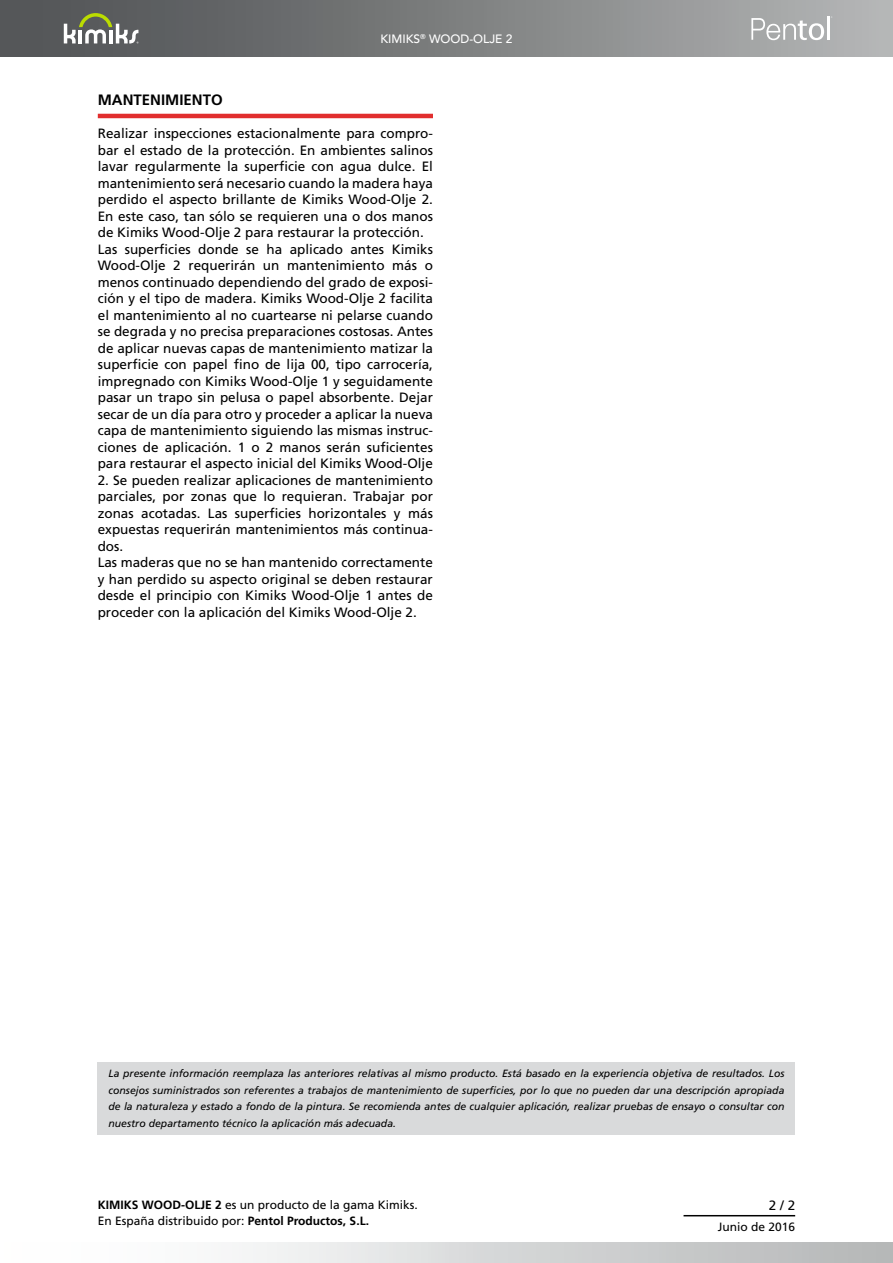
<style>
.page{position:relative;width:893px;height:1263px;background:#fff}
.page>*{position:absolute;margin:0;border:0;box-sizing:border-box;transform-origin:0 0}
.t1{font:700 15px "Frutiger";color:#000}
.t2{font:13.5px/16.5px "Frutiger";color:#000}
.t3{font:12px/16.5px "Frutiger";color:#000}
.t4{font:500 12px "Avenir";color:#fff}
.t5{font:italic 10.5px/16.5px "Frutiger";color:#000;text-align:justify}
.s1{font-weight:700}
</style>
<div class="page">
<div style="left:0;top:1243px;width:893px;height:20px;background:linear-gradient(to right,#fff,#b4b6b7)"></div>
<hr style="left:683px;top:1215px;width:112px;height:1px;background:#000">
<div style="left:0;top:0;width:893px;height:57px;background:linear-gradient(to right,#4b4d4f,#b3b4b4)"></div>
<svg style="left:751px;top:18px;width:73px;height:22px"></svg>
<hr style="left:827px;top:16px;width:3px;height:24px;background:#fff">
<svg style="left:64px;top:13px;width:74px;height:31px"></svg>
<hr style="left:98px;top:114px;width:335px;height:4px;background:#e12e2e">
<div style="left:98px;top:1062px;width:697px;height:72px;background:#d9dadb"></div>
<p class="t4" style="left:380px;top:32px;width:134px">KIMIKS<sup>®</sup> WOOD-OLJE 2</p>
<p class="t1" style="left:98px;top:91px;width:127px">MANTENIMIENTO</p>
<p class="t2" style="left:98px;top:125px;width:337px">Realizar inspecciones estacionalmente para compro&shy;bar el estado de la protección. En ambientes salinos lavar regularmente la superficie con agua dulce. El mantenimiento será necesario cuando la madera haya perdido el aspecto brillante de Kimiks Wood-Olje 2.<br>En este caso, tan sólo se requieren una o dos manos de Kimiks Wood-Olje 2 para restaurar la protección.<br>Las superficies donde se ha aplicado antes Kimiks Wood-Olje 2 requerirán un mantenimiento más o menos continuado dependiendo del grado de exposi&shy;ción y el tipo de madera. Kimiks Wood-Olje 2 facilita el mantenimiento al no cuartearse ni pelarse cuando se degrada y no precisa preparaciones costosas. Antes de aplicar nuevas capas de mantenimiento matizar la superficie con papel fino de lija 00, tipo carrocería, impregnado con Kimiks Wood-Olje 1 y seguidamente pasar un trapo sin pelusa o papel absorbente. Dejar secar de un día para otro y proceder a aplicar la nueva capa de mantenimiento siguiendo las mismas instruc&shy;ciones de aplicación. 1 o 2 manos serán suficientes para restaurar el aspecto inicial del Kimiks Wood-Olje</p>
<p class="t2" style="left:98px;top:472px;width:337px">2. Se pueden realizar aplicaciones de mantenimiento parciales, por zonas que lo requieran. Trabajar por zonas acotadas. Las superficies horizontales y más expuestas requerirán mantenimientos más continua&shy;dos.<br>Las maderas que no se han mantenido correctamente y han perdido su aspecto original se deben restaurar desde el principio con Kimiks Wood-Olje 1 antes de proceder con la aplicación del Kimiks Wood-Olje 2.</p>
<p class="t5" style="left:108px;top:1065px;width:678px">La presente información reemplaza las anteriores relativas al mismo producto. Está basado en la experiencia objetiva de resultados. Los consejos suministrados son referentes a trabajos de mantenimiento de superficies, por lo que no pueden dar una descripción apropiada de la naturaleza y estado a fondo de la pintura. Se recomienda antes de cualquier aplicación, realizar pruebas de ensayo o consultar con nuestro departamento técnico la aplicación más adecuada.</p>
<p class="t3" style="left:98px;top:1196px;width:322px"><span class="s1">KIMIKS WOOD-OLJE 2</span> es un producto de la gama Kimiks.<br>En España distribuido por: <span class="s1">Pentol Productos, S.L.</span></p>
<p class="t2" style="left:769px;top:1196px;width:28px">2 / 2</p>
<p class="t3" style="left:718px;top:1218px;width:79px">Junio de 2016</p>
</div>
